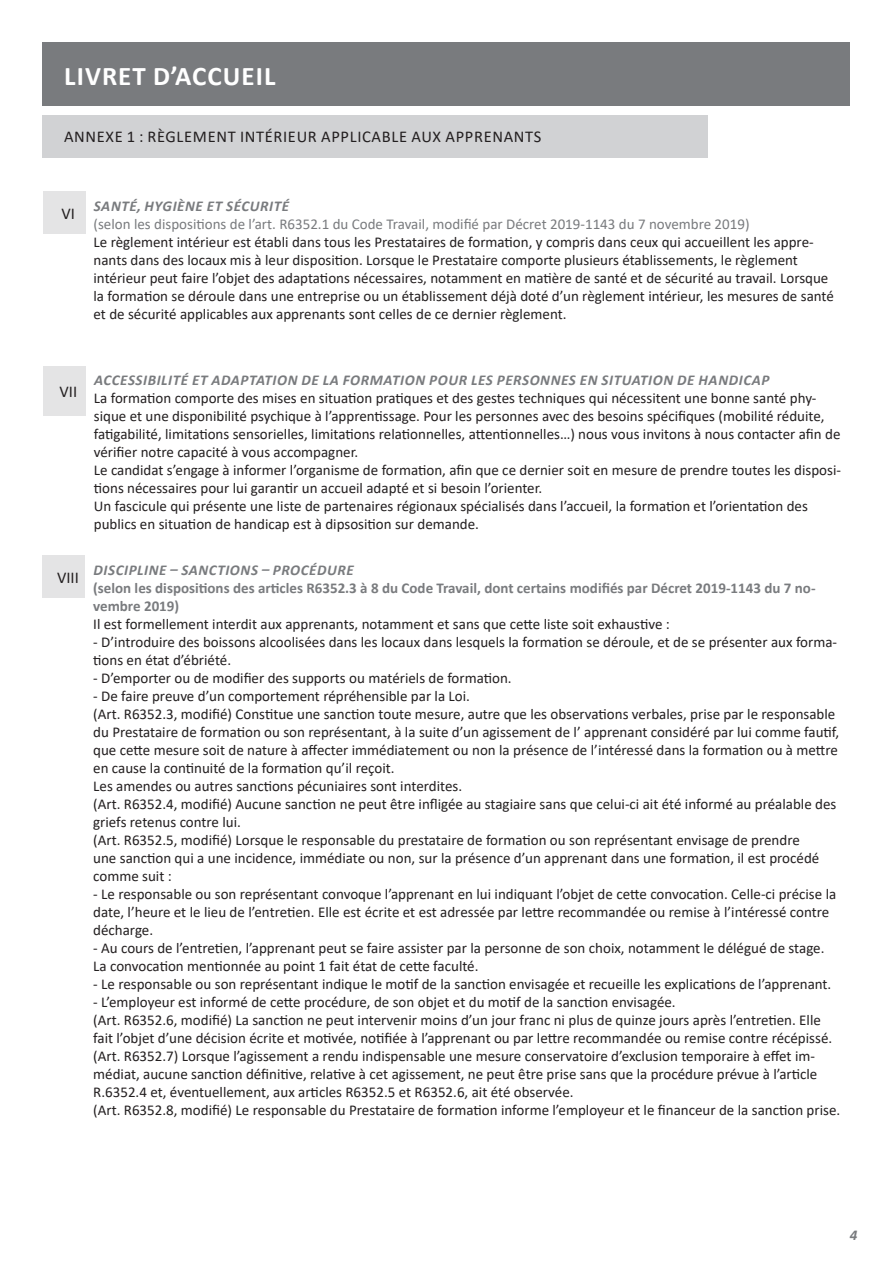
<style>
.page{position:relative;width:893px;height:1263px;background:#fff}
.page>*{position:absolute;margin:0;border:0;box-sizing:border-box;transform-origin:0 0}
.t1{font:700 27px "Calibri";letter-spacing:.04em;color:#fff}
.jour{font:16.5px "Calibri";letter-spacing:.04em;color:#231f20}
.Etape{font:15px/18px "Calibri";color:#231f20}
.Etape-2{font:italic 700 15px "Calibri";letter-spacing:.04em;color:#797b7e}
.Sous_étape{font:700 15px/18px "Calibri";color:#797b7e}
.texte_ombre{font:15px "Calibri";color:#797b7e}
</style>
<div class="page">
<div style="left:43px;top:43px;width:807px;height:63px;background:#797b7e"></div>
<div style="left:43px;top:115px;width:665px;height:42px;background:#d1d2d4"></div>
<div style="left:43px;top:191px;width:42px;height:43px;background:#e4e4e5"></div>
<div style="left:43px;top:555px;width:42px;height:43px;background:#e4e4e5"></div>
<div style="left:43px;top:366px;width:42px;height:49px;background:#e4e4e5"></div>
<h1 class="t1" style="left:64px;top:56px;width:213px">LIVRET D’ACCUEIL</h1>
<p class="jour" style="left:64px;top:125px;width:479px">ANNEXE 1 : RÈGLEMENT INTÉRIEUR APPLICABLE AUX APPRENANTS</p>
<p class="jour" style="left:62px;top:202px;width:15px">VI</p>
<p class="Etape-2" style="left:94px;top:196px;width:197px">SANTÉ, HYGIÈNE ET SÉCURITÉ</p>
<p class="texte_ombre" style="left:94px;top:214px;width:657px">(selon les dispositions de l’art. R6352.1 du Code Travail, modifié par Décret 2019-1143 du 7 novembre 2019)</p>
<p class="Etape" style="left:94px;top:233px;width:742px">Le règlement intérieur est établi dans tous les Prestataires de formation, y compris dans ceux qui accueillent les appre&shy;nants dans des locaux mis à leur disposition. Lorsque le Prestataire comporte plusieurs établissements, le règlement intérieur peut faire l’objet des adaptations nécessaires, notamment en matière de santé et de sécurité au travail. Lorsque la formation se déroule dans une entreprise ou un établissement déjà doté d’un règlement intérieur, les mesures de santé et de sécurité applicables aux apprenants sont celles de ce dernier règlement.</p>
<p class="jour" style="left:60px;top:380px;width:19px">VII</p>
<p class="jour" style="left:64px;top:380px;width:6px">I</p>
<p class="jour" style="left:57px;top:566px;width:23px">VIII</p>
<p class="Etape-2" style="left:94px;top:370px;width:677px">ACCESSIBILITÉ ET ADAPTATION DE LA FORMATION POUR LES PERSONNES EN SITUATION DE HANDICAP</p>
<p class="Etape" style="left:94px;top:389px;width:748px">La formation comporte des mises en situation pratiques et des gestes techniques qui nécessitent une bonne santé phy&shy;sique et une disponibilité psychique à l’apprentissage. Pour les personnes avec des besoins spécifiques (mobilité réduite, fatigabilité, limitations sensorielles, limitations relationnelles, attentionnelles…) nous vous invitons à nous contacter afin de vérifier notre capacité à vous accompagner.</p>
<p class="Etape" style="left:94px;top:461px;width:749px">Le candidat s’engage à informer l’organisme de formation, afin que ce dernier soit en mesure de prendre toutes les disposi&shy;tions nécessaires pour lui garantir un accueil adapté et si besoin l’orienter.</p>
<p class="Etape" style="left:94px;top:497px;width:716px">Un fascicule qui présente une liste de partenaires régionaux spécialisés dans l’accueil, la formation et l’orientation des publics en situation de handicap est à dipsosition sur demande.</p>
<p class="Etape-2" style="left:94px;top:559px;width:262px">DISCIPLINE – SANCTIONS – PROCÉDURE</p>
<p class="Sous_étape" style="left:93px;top:579px;width:724px">(selon les dispositions des articles R6352.3 à 8 du Code Travail, dont certains modifiés par Décret 2019-1143 du 7 no&shy;vembre 2019)</p>
<p class="Etape" style="left:93px;top:614px;width:578px">Il est formellement interdit aux apprenants, notamment et sans que cette liste soit exhaustive :</p>
<p class="Etape" style="left:93px;top:632px;width:745px">- D’introduire des boissons alcoolisées dans les locaux dans lesquels la formation se déroule, et de se présenter aux forma&shy;tions en état d’ébriété.</p>
<p class="Etape" style="left:93px;top:668px;width:420px">- D’emporter ou de modifier des supports ou matériels de formation.</p>
<p class="Etape" style="left:93px;top:686px;width:378px">- De faire preuve d’un comportement répréhensible par la Loi.</p>
<p class="Etape" style="left:93px;top:704px;width:748px">(Art. R6352.3, modifié) Constitue une sanction toute mesure, autre que les observations verbales, prise par le responsable du Prestataire de formation ou son représentant, à la suite d’un agissement de l’ apprenant considéré par lui comme fautif, que cette mesure soit de nature à affecter immédiatement ou non la présence de l’intéressé dans la formation ou à mettre en cause la continuité de la formation qu’il reçoit.</p>
<p class="Etape" style="left:93px;top:776px;width:370px">Les amendes ou autres sanctions pécuniaires sont interdites.</p>
<p class="Etape" style="left:93px;top:794px;width:745px">(Art. R6352.4, modifié) Aucune sanction ne peut être infligée au stagiaire sans que celui-ci ait été informé au préalable des griefs retenus contre lui.</p>
<p class="Etape" style="left:93px;top:830px;width:728px">(Art. R6352.5, modifié) Lorsque le responsable du prestataire de formation ou son représentant envisage de prendre une sanction qui a une incidence, immédiate ou non, sur la présence d’un apprenant dans une formation, il est procédé comme suit :</p>
<p class="Etape" style="left:93px;top:884px;width:745px">- Le responsable ou son représentant convoque l’apprenant en lui indiquant l’objet de cette convocation. Celle-ci précise la date, l’heure et le lieu de l’entretien. Elle est écrite et est adressée par lettre recommandée ou remise à l’intéressé contre décharge.</p>
<p class="Etape" style="left:93px;top:938px;width:733px">- Au cours de l’entretien, l’apprenant peut se faire assister par la personne de son choix, notamment le délégué de stage.<br>La convocation mentionnée au point 1 fait état de cette faculté.</p>
<p class="Etape" style="left:93px;top:974px;width:740px">- Le responsable ou son représentant indique le motif de la sanction envisagée et recueille les explications de l’apprenant.</p>
<p class="Etape" style="left:93px;top:992px;width:584px">- L’employeur est informé de cette procédure, de son objet et du motif de la sanction envisagée.</p>
<p class="Etape" style="left:93px;top:1010px;width:740px">(Art. R6352.6, modifié) La sanction ne peut intervenir moins d’un jour franc ni plus de quinze jours après l’entretien. Elle fait l’objet d’une décision écrite et motivée, notifiée à l’apprenant ou par lettre recommandée ou remise contre récépissé.</p>
<p class="Etape" style="left:93px;top:1046px;width:726px">(Art. R6352.7) Lorsque l’agissement a rendu indispensable une mesure conservatoire d’exclusion temporaire à effet im&shy;médiat, aucune sanction définitive, relative à cet agissement, ne peut être prise sans que la procédure prévue à l’article<br>R.6352.4 et, éventuellement, aux articles R6352.5 et R6352.6, ait été observée.</p>
<p class="Etape" style="left:93px;top:1100px;width:749px">(Art. R6352.8, modifié) Le responsable du Prestataire de formation informe l’employeur et le financeur de la sanction prise.</p>
<p class="Etape-2" style="left:850px;top:1224px;width:9px">4</p>
</div>
